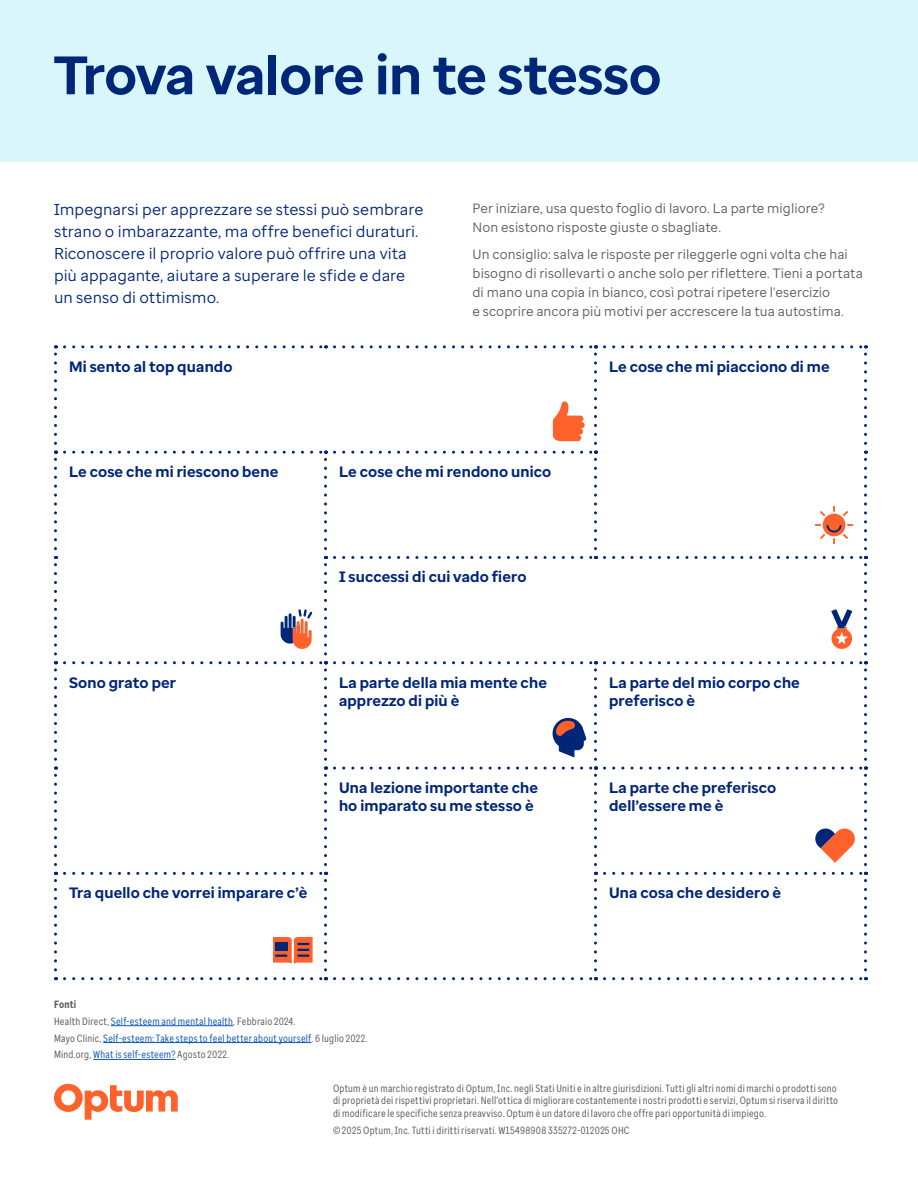
<style>
.page{position:relative;width:918px;height:1188px;background:#fff}
.page>*{position:absolute;margin:0;border:0;box-sizing:border-box;transform-origin:0 0}
.Headline{font:700 54px "Enterprise Sans";letter-spacing:-.01em;color:#002677}
.Body{font:15.75px/22px "Enterprise Sans";color:#002677}
.Subhead{font:700 15px/18px "Enterprise Sans";letter-spacing:.01em;color:#002677}
.Body-2{font:13.5px/18.9px "Enterprise Sans";letter-spacing:.01em;color:#5a5a5a}
.Legal{font:10.5px/12.6px "Enterprise Sans Cond";letter-spacing:.02em;color:#5a5a5a}
.Body-3{font:10.5px "Enterprise Sans Cond";letter-spacing:.02em;color:#5a5a5a}
.Body-4{font:10.5px "Enterprise Sans Cond";letter-spacing:.02em;color:#0c55b8}
.Body-5{font:700 10.5px "Enterprise Sans Cond";letter-spacing:.02em;color:#5a5a5a}
.s1{color:#0c55b8}
.s2{color:#5a5a5a}
</style>
<div class="page">
<div style="left:0;top:0;width:918px;height:162px;background:#d9f6fa"></div>
<svg style="left:54px;top:345px;width:3px;height:98px"></svg>
<svg style="left:64px;top:345px;width:263px;height:3px"></svg>
<svg style="left:604px;top:345px;width:263px;height:98px"></svg>
<svg style="left:54px;top:451px;width:3px;height:98px"></svg>
<svg style="left:64px;top:451px;width:263px;height:98px"></svg>
<svg style="left:334px;top:451px;width:263px;height:98px"></svg>
<svg style="left:864px;top:451px;width:3px;height:98px"></svg>
<svg style="left:54px;top:556px;width:3px;height:98px"></svg>
<svg style="left:324px;top:556px;width:3px;height:98px"></svg>
<svg style="left:334px;top:556px;width:263px;height:3px"></svg>
<svg style="left:54px;top:661px;width:3px;height:98px"></svg>
<svg style="left:64px;top:661px;width:263px;height:98px"></svg>
<svg style="left:604px;top:661px;width:263px;height:98px"></svg>
<svg style="left:54px;top:767px;width:3px;height:98px"></svg>
<svg style="left:324px;top:767px;width:3px;height:98px"></svg>
<svg style="left:334px;top:767px;width:263px;height:98px"></svg>
<svg style="left:54px;top:872px;width:3px;height:98px"></svg>
<svg style="left:594px;top:872px;width:3px;height:98px"></svg>
<svg style="left:604px;top:872px;width:263px;height:98px"></svg>
<svg style="left:64px;top:977px;width:263px;height:3px"></svg>
<svg style="left:334px;top:977px;width:263px;height:3px"></svg>
<svg style="left:604px;top:977px;width:263px;height:3px"></svg>
<svg style="left:604px;top:556px;width:263px;height:98px"></svg>
<svg style="left:64px;top:872px;width:263px;height:98px"></svg>
<div style="left:275px;top:943px;width:13px;height:8px;background:#002677"></div>
<svg style="left:334px;top:345px;width:263px;height:98px"></svg>
<svg style="left:334px;top:661px;width:263px;height:98px"></svg>
<div style="left:823px;top:514px;width:22px;height:22px;background:#ff612b;border-radius:50%"></div>
<svg style="left:833px;top:505px;width:2px;height:7px"></svg>
<svg style="left:820px;top:511px;width:5px;height:5px"></svg>
<svg style="left:843px;top:511px;width:5px;height:5px"></svg>
<svg style="left:815px;top:524px;width:39px;height:20px"></svg>
<svg style="left:281px;top:609px;width:31px;height:40px"></svg>
<svg style="left:604px;top:767px;width:263px;height:98px"></svg>
<hr style="left:111px;top:1025px;width:122px;height:1px;background:#0c55b8">
<hr style="left:103px;top:1042px;width:208px;height:1px;background:#0c55b8">
<hr style="left:93px;top:1059px;width:83px;height:1px;background:#0c55b8">
<svg style="left:54px;top:1084px;width:124px;height:36px"></svg>
<p class="Headline" style="left:54px;top:40px;width:609px">Trova valore in te stesso</p>
<p class="Body" style="left:54px;top:198px;width:371px">Impegnarsi per apprezzare se stessi può sembrare strano o imbarazzante, ma offre benefici duraturi.<br>Riconoscere il proprio valore può offrire una vita più appagante, aiutare a superare le sfide e dare un senso di ottimismo.</p>
<p class="Body-2" style="left:472px;top:199px;width:354px">Per iniziare, usa questo foglio di lavoro. La parte migliore?<br>Non esistono risposte giuste o sbagliate.</p>
<p class="Body-2" style="left:472px;top:245px;width:392px">Un consiglio: salva le risposte per rileggerle ogni volta che hai bisogno di risollevarti o anche solo per riflettere. Tieni a portata di mano una copia in bianco, così potrai ripetere l'esercizio<br>e scoprire ancora più motivi per accrescere la tua autostima.</p>
<p class="Subhead" style="left:69px;top:358px;width:165px">Mi sento al top quando</p>
<p class="Subhead" style="left:609px;top:358px;width:222px">Le cose che mi piacciono di me</p>
<p class="Subhead" style="left:69px;top:463px;width:211px">Le cose che mi riescono bene</p>
<p class="Subhead" style="left:339px;top:463px;width:214px">Le cose che mi rendono unico</p>
<p class="Subhead" style="left:339px;top:568px;width:189px">I successi di cui vado fiero</p>
<p class="Subhead" style="left:69px;top:673px;width:109px">Sono grato per</p>
<p class="Subhead" style="left:339px;top:673px;width:209px">La parte della mia mente che apprezzo di più è</p>
<p class="Subhead" style="left:609px;top:673px;width:192px">La parte del mio corpo che preferisco è</p>
<p class="Subhead" style="left:339px;top:779px;width:201px">Una lezione importante che ho imparato su me stesso è</p>
<p class="Subhead" style="left:609px;top:779px;width:169px">La parte che preferisco dell’essere me è</p>
<p class="Subhead" style="left:69px;top:884px;width:240px">Tra quello che vorrei imparare c’è</p>
<p class="Subhead" style="left:609px;top:884px;width:174px">Una cosa che desidero è</p>
<p class="Body-5" style="left:54px;top:997px;width:24px">Fonti</p>
<p class="Body-3" style="left:54px;top:1014px;width:243px">Health Direct, <span class="s1">Self-esteem and mental health</span>. Febbraio 2024.</p>
<p class="Body-4" style="left:54px;top:1031px;width:315px"><span class="s2">Mayo Clinic,</span> Self-esteem: Take steps to feel better about yourself<span class="s2">. 6 luglio 2022.</span></p>
<p class="Body-3" style="left:54px;top:1048px;width:177px">Mind.org, <span class="s1">What is self-esteem?</span> Agosto 2022.</p>
<p class="Legal" style="left:333px;top:1082px;width:507px">Optum è un marchio registrato di Optum, Inc. negli Stati Uniti e in altre giurisdizioni. Tutti gli altri nomi di marchi o prodotti sono di proprietà dei rispettivi proprietari. Nell’ottica di migliorare costantemente i nostri prodotti e servizi, Optum si riserva il diritto di modificare le specifiche senza preavviso. Optum è un datore di lavoro che offre pari opportunità di impiego.</p>
<p class="Legal" style="left:333px;top:1124px;width:298px">© 2025 Optum, Inc. Tutti i diritti riservati. W15498908 335272-012025 OHC</p>
</div>
